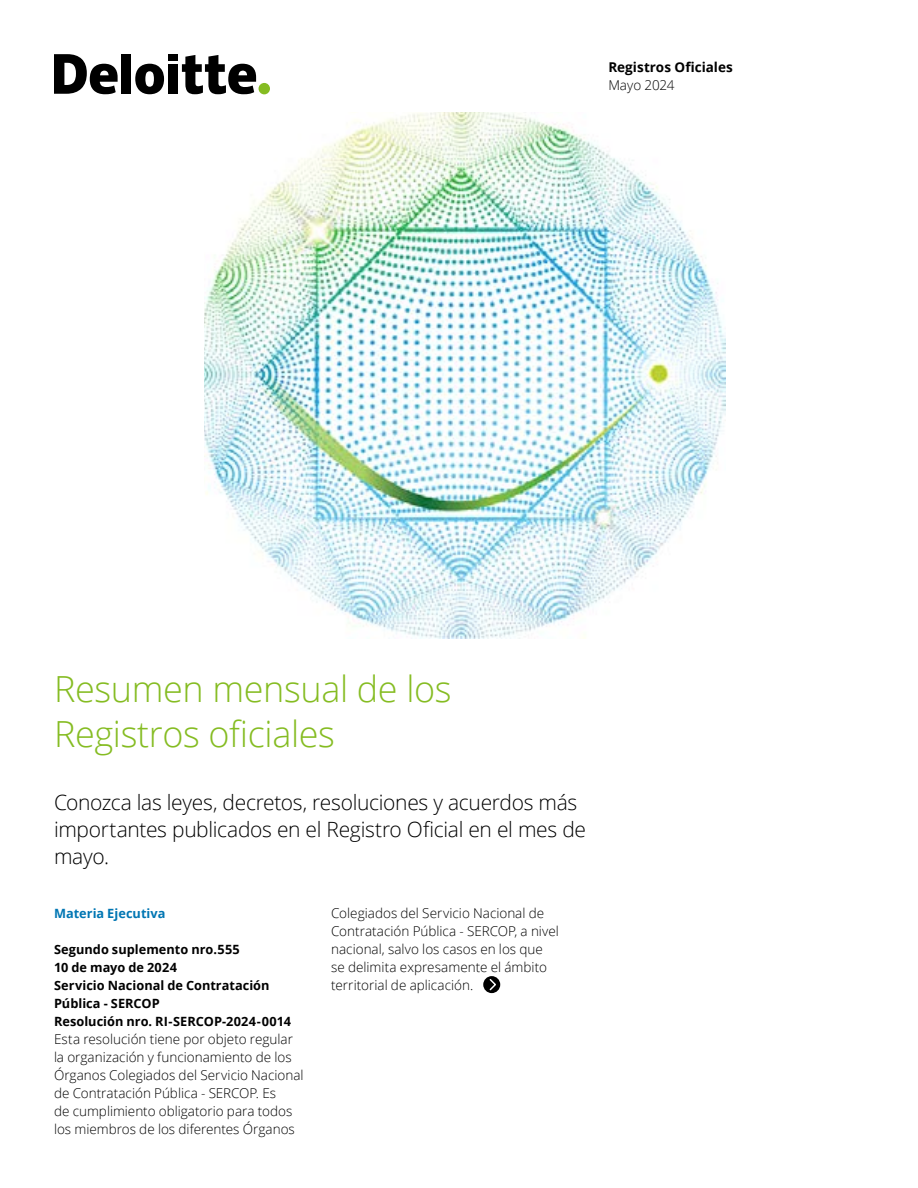
<style>
.page{position:relative;width:918px;height:1188px;background:#fff}
.page>*{position:absolute;margin:0;border:0;box-sizing:border-box;transform-origin:0 0}
.t1{font:300 36px/45px "Open Sans";letter-spacing:-.01em;color:#85bc22}
.t2{font:300 21px/27px "Open Sans";letter-spacing:-.015em;color:#000}
.t3{font:300 13.5px/18px "Open Sans";color:#000}
.t4{font:700 13.5px "Open Sans";color:#000}
.t5{font:700 12.75px/18px "Open Sans";letter-spacing:.005em;color:#000}
.t6{font:700 12.75px "Open Sans";color:#0076b3}
</style>
<div class="page">
<div style="left:259px;top:83px;width:11px;height:11px;background:#85bc22;border-radius:50%"></div>
<div style="left:121px;top:54px;width:10px;height:40px;background:#000"></div>
<svg style="left:135px;top:64px;width:29px;height:30px"></svg>
<div style="left:168px;top:64px;width:10px;height:30px;background:#000"></div>
<div style="left:168px;top:54px;width:10px;height:7px;background:#000"></div>
<svg style="left:182px;top:55px;width:74px;height:39px"></svg>
<svg style="left:54px;top:54px;width:64px;height:40px"></svg>
<div style="left:483px;top:976px;width:17px;height:17px;background:#000;border-radius:50%"></div>
<svg style="left:489px;top:979px;width:8px;height:13px"></svg>
<img style="left:205px;top:113px;width:520px;height:526px">
<p class="t4" style="left:608px;top:58px;width:126px">Registros Oficiales</p>
<p class="t3" style="left:608px;top:76px;width:67px">Mayo 2024</p>
<h1 class="t1" style="left:54px;top:666px;width:399px">Resumen mensual de los<br>Registros oficiales</h1>
<h2 class="t2" style="left:54px;top:788px;width:534px">Conozca las leyes, decretos, resoluciones y acuerdos más importantes publicados en el Registro Oficial en el mes de mayo.</h2>
<p class="t6" style="left:54px;top:904px;width:113px">Materia Ejecutiva</p>
<p class="t5" style="left:54px;top:940px;width:239px">Segundo suplemento nro.555<br>10 de mayo de 2024<br>Servicio Nacional de Contratación<br>Pública - SERCOP<br>Resolución nro. RI-SERCOP-2024-0014</p>
<p class="t3" style="left:54px;top:1030px;width:251px">Esta resolución tiene por objeto regular la organización y funcionamiento de los Órganos Colegiados del Servicio Nacional de Contratación Pública - SERCOP. Es<br>de cumplimiento obligatorio para todos los miembros de los diferentes Órganos</p>
<p class="t3" style="left:331px;top:904px;width:229px">Colegiados del Servicio Nacional de Contratación Pública - SERCOP, a nivel nacional, salvo los casos en los que se delimita expresamente el ámbito territorial de aplicación.</p>
</div>
